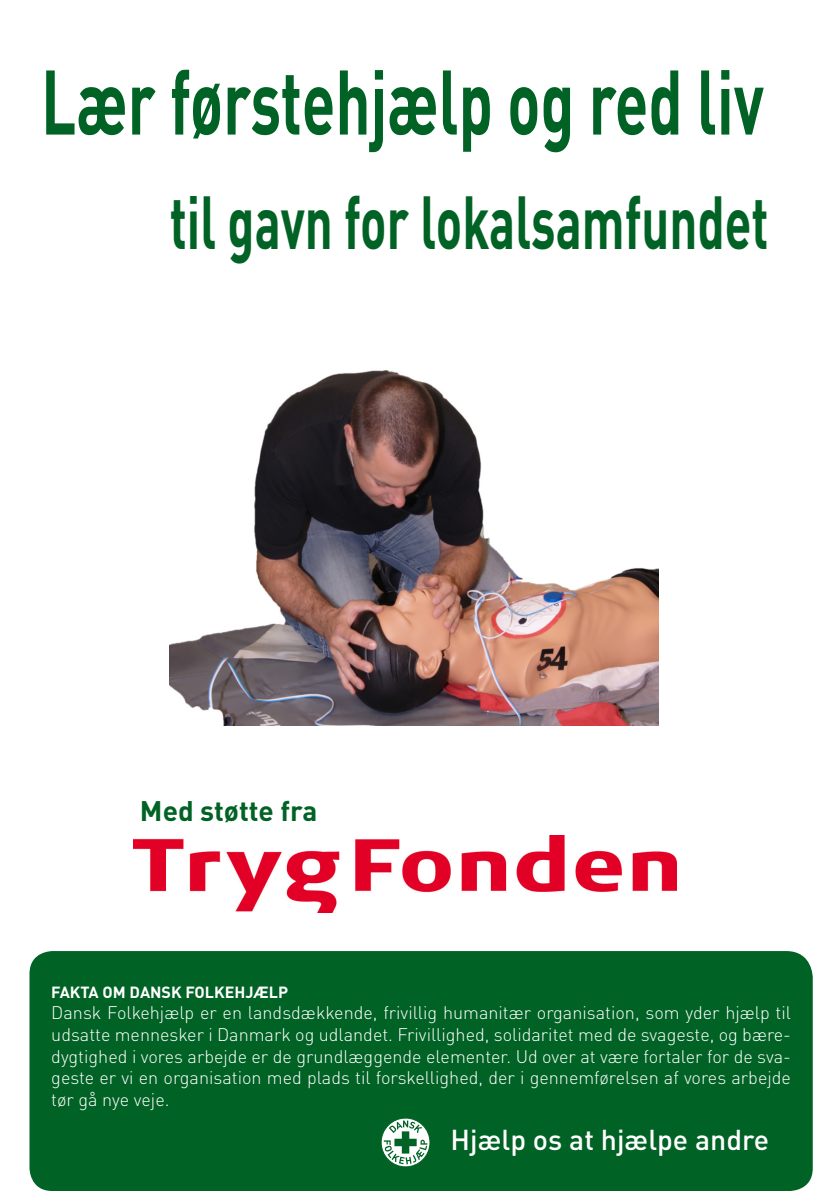
<style>
.page{position:relative;width:840px;height:1191px;background:#fff}
.page>*{position:absolute;margin:0;border:0;box-sizing:border-box;transform-origin:0 0}
.t1{font:700 90px "DINOT";color:#006224;scale:.68 1}
.t2{font:700 74px "DINOT";color:#006224;scale:.66 1}
.t3{font:500 28.4px "DINOT";color:#fff}
.t4{font:700 28px "DINOT";color:#006224}
.t5{font:300 18px/21.6px "DINOT";color:#fff;text-align:justify}
.t6{font:700 16px "DINOT";color:#fff}
</style>
<div class="page">
<div style="left:29px;top:951px;width:783px;height:240px;background:#006224"></div>
<svg style="left:381px;top:1118px;width:49px;height:48px"></svg>
<div style="left:380px;top:1117px;width:50px;height:50px;border:1px solid #006224;border-radius:50%"></div>
<svg style="left:383px;top:1120px;width:44px;height:44px"></svg>
<img style="left:170px;top:370px;width:487px;height:355px">
<img style="left:134px;top:835px;width:542px;height:77px">
<p class="t1" style="left:41px;top:43px;width:1063px">Lær førstehjælp og red liv</p>
<p class="t2" style="left:170px;top:174px;width:908px">til gavn for lokalsamfundet</p>
<p class="t4" style="left:140px;top:792px;width:179px">Med støtte fra</p>
<p class="t6" style="left:51px;top:981px;width:238px">FAKTA OM DANSK FOLKEHJÆLP</p>
<p class="t5" style="left:51px;top:1002px;width:740px">Dansk Folkehjælp er en landsdækkende, frivillig humanitær organisation, som yder hjælp til udsatte mennesker i Danmark og udlandet. Frivillighed, solidaritet med de svageste, og bære&shy;dygtighed i vores arbejde er de grundlæggende elementer. Ud over at være fortaler for de sva&shy;geste er vi en organisation med plads til forskellighed, der i gennemførelsen af vores arbejde tør gå nye veje.</p>
<p class="t3" style="left:450px;top:1121px;width:320px">Hjælp os at hjælpe andre</p>
</div>
